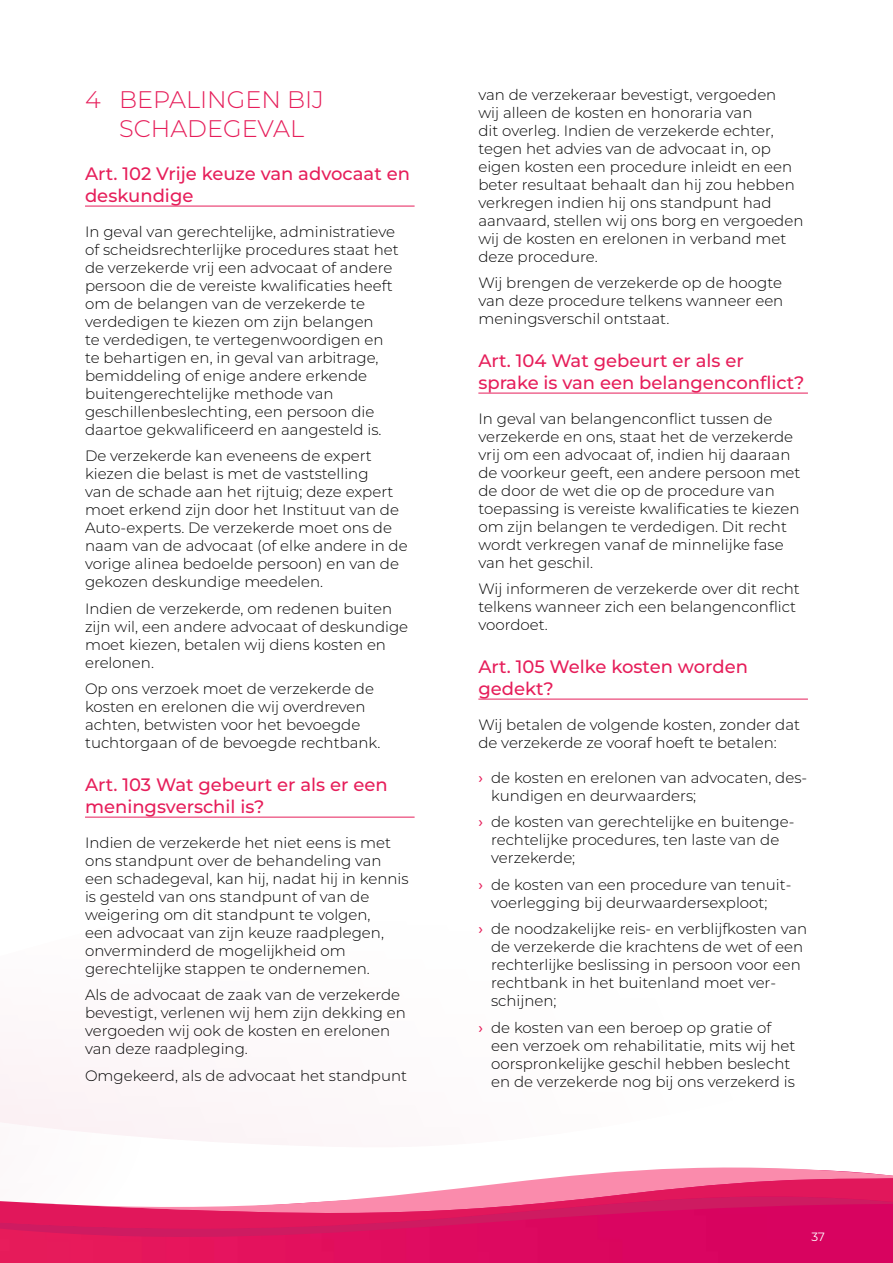
<style>
.page{position:relative;width:893px;height:1263px;background:#fff}
.page>*{position:absolute;margin:0;border:0;box-sizing:border-box;transform-origin:0 0}
.t1{font:300 24px/28.8px "Belfius 21";color:#e61e5a;text-align:center}
.t2{font:500 18px/21.6px "Belfius 21";color:#e61e5a}
.t3{font:300 15px/18px "Belfius 21";color:#000}
.t4{font:12px "Belfius 21";color:#fff}
.s1{font-weight:500;color:#e61e5a}
</style>
<div class="page">
<div style="left:0;top:1057px;width:287px;height:83px;background:#fcf5f7"></div>
<svg style="left:194px;top:1140px;width:95px;height:5px"></svg>
<svg style="left:0;top:1167px;width:893px;height:96px"></svg>
<hr style="left:85px;top:206px;width:330px;height:1px;background:#e61e5a">
<hr style="left:85px;top:817px;width:330px;height:1px;background:#e61e5a">
<hr style="left:478px;top:393px;width:330px;height:1px;background:#e61e5a">
<hr style="left:478px;top:699px;width:330px;height:1px;background:#e61e5a">
<h1 class="t1" style="left:85px;top:85px;width:240px">4 BEPALINGEN BIJ<br>SCHADEGEVAL</h1>
<p class="t2" style="left:85px;top:163px;width:326px">Art. 102 Vrije keuze van advocaat en deskundige</p>
<p class="t3" style="left:85px;top:222px;width:315px">In geval van gerechtelijke, administratieve of scheidsrechterlijke procedures staat het de verzekerde vrij een advocaat of andere persoon die de vereiste kwalificaties heeft om de belangen van de verzekerde te verdedigen te kiezen om zijn belangen<br>te verdedigen, te vertegenwoordigen en te behartigen en, in geval van arbitrage, bemiddeling of enige andere erkende buitengerechtelijke methode van geschillenbeslechting, een persoon die daartoe gekwalificeerd en aangesteld is.</p>
<p class="t3" style="left:85px;top:447px;width:324px">De verzekerde kan eveneens de expert kiezen die belast is met de vaststelling<br>van de schade aan het rijtuig; deze expert moet erkend zijn door het Instituut van de Auto-experts. De verzekerde moet ons de naam van de advocaat (of elke andere in de vorige alinea bedoelde persoon) en van de gekozen deskundige meedelen.</p>
<p class="t3" style="left:85px;top:599px;width:325px">Indien de verzekerde, om redenen buiten zijn wil, een andere advocaat of deskundige moet kiezen, betalen wij diens kosten en erelonen.</p>
<p class="t3" style="left:85px;top:680px;width:297px">Op ons verzoek moet de verzekerde de kosten en erelonen die wij overdreven achten, betwisten voor het bevoegde tuchtorgaan of de bevoegde rechtbank.</p>
<p class="t2" style="left:85px;top:774px;width:304px">Art. 103 Wat gebeurt er als er een meningsverschil is?</p>
<p class="t3" style="left:85px;top:833px;width:325px">Indien de verzekerde het niet eens is met ons standpunt over de behandeling van een schadegeval, kan hij, nadat hij in kennis is gesteld van ons standpunt of van de weigering om dit standpunt te volgen,<br>een advocaat van zijn keuze raadplegen, onverminderd de mogelijkheid om gerechtelijke stappen te ondernemen.</p>
<p class="t3" style="left:85px;top:986px;width:322px">Als de advocaat de zaak van de verzekerde bevestigt, verlenen wij hem zijn dekking en vergoeden wij ook de kosten en erelonen van deze raadpleging.</p>
<p class="t3" style="left:85px;top:1066px;width:324px">Omgekeerd, als de advocaat het standpunt</p>
<p class="t3" style="left:478px;top:85px;width:327px">van de verzekeraar bevestigt, vergoeden<br>wij alleen de kosten en honoraria van<br>dit overleg. Indien de verzekerde echter, tegen het advies van de advocaat in, op eigen kosten een procedure inleidt en een beter resultaat behaalt dan hij zou hebben verkregen indien hij ons standpunt had aanvaard, stellen wij ons borg en vergoeden wij de kosten en erelonen in verband met deze procedure.</p>
<p class="t3" style="left:478px;top:274px;width:306px;text-align:justify">Wij brengen de verzekerde op de hoogte van deze procedure telkens wanneer een meningsverschil ontstaat.</p>
<p class="t2" style="left:478px;top:350px;width:327px">Art. 104 Wat gebeurt er als er sprake is van een belangenconflict?</p>
<p class="t3" style="left:478px;top:409px;width:324px">In geval van belangenconflict tussen de verzekerde en ons, staat het de verzekerde vrij om een advocaat of, indien hij daaraan de voorkeur geeft, een andere persoon met de door de wet die op de procedure van toepassing is vereiste kwalificaties te kiezen om zijn belangen te verdedigen. Dit recht wordt verkregen vanaf de minnelijke fase van het geschil.</p>
<p class="t3" style="left:478px;top:580px;width:323px">Wij informeren de verzekerde over dit recht telkens wanneer zich een belangenconflict voordoet.</p>
<p class="t2" style="left:478px;top:656px;width:271px">Art. 105 Welke kosten worden gedekt?</p>
<p class="t3" style="left:478px;top:715px;width:323px">Wij betalen de volgende kosten, zonder dat de verzekerde ze vooraf hoeft te betalen:</p>
<p class="t3" style="left:491px;top:768px;width:318px;text-indent:-13px"><span class="s1">›</span> de kosten en erelonen van advocaten, des&shy;kundigen en deurwaarders;</p>
<p class="t3" style="left:491px;top:813px;width:305px;text-indent:-13px"><span class="s1">›</span> de kosten van gerechtelijke en buitenge&shy;rechtelijke procedures, ten laste van de verzekerde;</p>
<p class="t3" style="left:491px;top:875px;width:302px;text-indent:-13px"><span class="s1">›</span> de kosten van een procedure van tenuit&shy;voerlegging bij deurwaardersexploot;</p>
<p class="t3" style="left:491px;top:920px;width:318px;text-indent:-13px"><span class="s1">›</span> de noodzakelijke reis- en verblijfkosten van de verzekerde die krachtens de wet of een rechterlijke beslissing in persoon voor een rechtbank in het buitenland moet ver&shy;schijnen;</p>
<p class="t3" style="left:491px;top:1018px;width:306px;text-indent:-13px"><span class="s1">›</span> de kosten van een beroep op gratie of een verzoek om rehabilitatie, mits wij het oorspronkelijke geschil hebben beslecht en de verzekerde nog bij ons verzekerd is</p>
<p class="t4" style="left:811px;top:1229px;width:15px">37</p>
</div>
